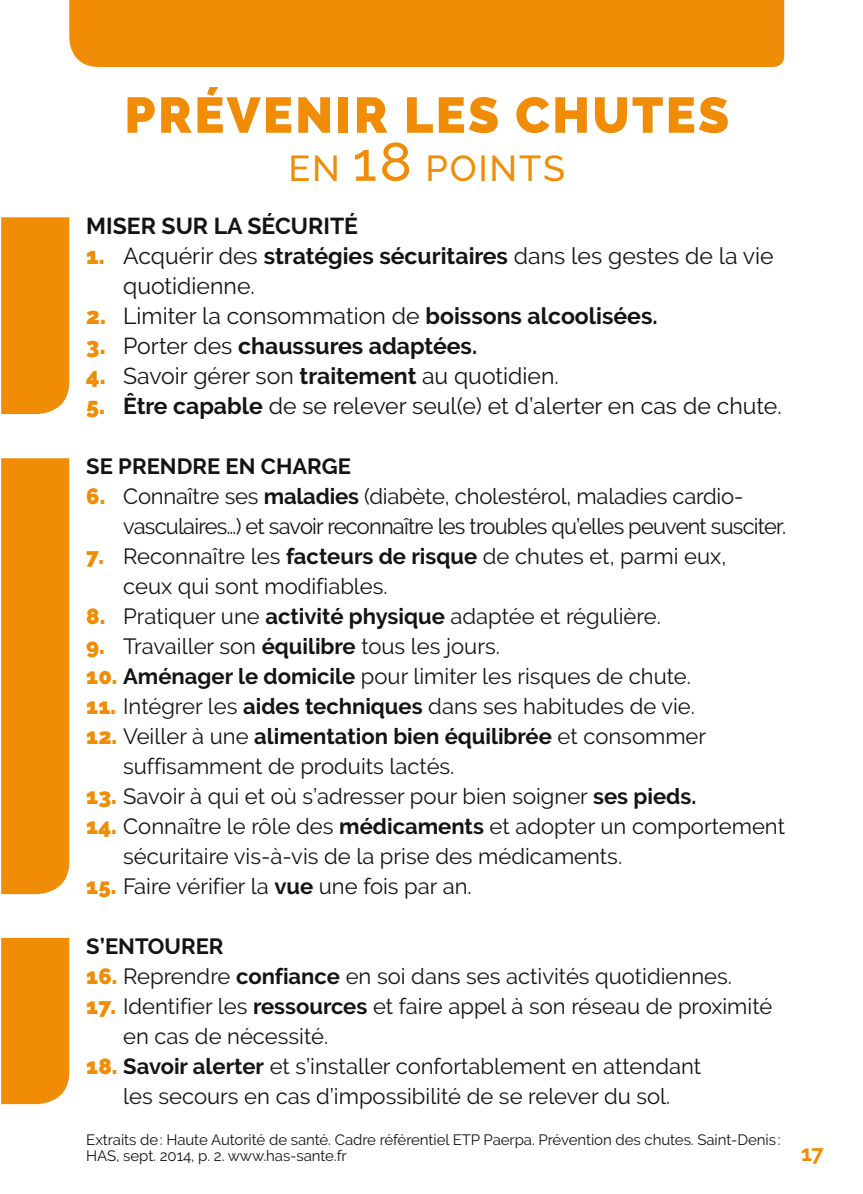
<style>
.page{position:relative;width:863px;height:1194px;background:#fff}
.page>*{position:absolute;margin:0;border:0;box-sizing:border-box;transform-origin:0 0}
.t1{font:900 50px "Raleway";letter-spacing:.05em;color:#f08c05}
.t2{font:500 36px "Raleway";letter-spacing:.05em;color:#f08c05}
.t3{font:23px/30px "Raleway";color:#131413}
.t4{font:700 23px "Raleway";color:#131413}
.t5{font:22px/30px "Raleway";color:#131413}
.t6{font:22px/30px "Raleway";letter-spacing:-.035em;color:#131413}
.t7{font:700 22px "Raleway";color:#131413}
.t8{font:700 22px "Raleway";color:#f08c05}
.t9{font:15px/16px "Raleway";letter-spacing:-.005em;color:#131413}
.s1{font-size:54px}
.s2{font-weight:900;color:#f08c05}
.s3{font-weight:700}
.s4{font-weight:400}
</style>
<div class="page">
<div style="left:69px;top:0;width:715px;height:67px;background:#f08c05"></div>
<div style="left:1px;top:217px;width:68px;height:197px;background:#f08c05"></div>
<div style="left:1px;top:458px;width:68px;height:436px;background:#f08c05"></div>
<div style="left:1px;top:938px;width:68px;height:166px;background:#f08c05"></div>
<h1 class="t1" style="left:124px;top:86px;width:606px">PRÉVENIR LES CHUTES</h1>
<h2 class="t2" style="left:288px;top:147px;width:278px">EN <span class="s1">18</span> POINTS</h2>
<p class="t4" style="left:86px;top:213px;width:273px">MISER SUR LA SÉCURITÉ</p>
<p class="t3" style="left:123px;top:241px;width:651px;text-indent:-37px"><span class="s2">1.</span> Acquérir des <span class="s3">stratégies sécuritaires</span> dans les gestes de la vie quotidienne.</p>
<p class="t3" style="left:86px;top:301px;width:572px"><span class="s2">2.</span> Limiter la consommation de <span class="s3">boissons alcoolisées.</span></p>
<p class="t4" style="left:86px;top:333px;width:392px"><span class="s2">3.</span> <span class="s4">Porter des</span> chaussures adaptées.</p>
<p class="t3" style="left:86px;top:361px;width:474px"><span class="s2">4.</span> Savoir gérer son <span class="s3">traitement</span> au quotidien.</p>
<p class="t3" style="left:86px;top:391px;width:696px"><span class="s2">5.</span> <span class="s3">Être capable</span> de se relever seul(e) et d’alerter en cas de chute.</p>
<p class="t7" style="left:86px;top:454px;width:266px">SE PRENDRE EN CHARGE</p>
<p class="t6" style="left:123px;top:481px;width:664px;text-indent:-37px"><span class="s2">6.</span> Connaître ses <span class="s3">maladies</span> (diabète, cholestérol, maladies cardio&shy;vasculaires…) et savoir reconnaître les troubles qu’elles peuvent susciter.</p>
<p class="t5" style="left:123px;top:541px;width:604px;text-indent:-37px"><span class="s2">7.</span> Reconnaître les <span class="s3">facteurs de risque</span> de chutes et, parmi eux, ceux qui sont modifiables.</p>
<p class="t5" style="left:86px;top:601px;width:576px"><span class="s2">8.</span> Pratiquer une <span class="s3">activité physique</span> adaptée et régulière.</p>
<p class="t5" style="left:86px;top:631px;width:415px"><span class="s2">9.</span> Travailler son <span class="s3">équilibre</span> tous les jours.</p>
<p class="t5" style="left:86px;top:661px;width:606px"><span class="s2">10.</span> <span class="s3">Aménager le domicile</span> pour limiter les risques de chute.</p>
<p class="t5" style="left:86px;top:691px;width:610px"><span class="s2">11.</span> Intégrer les <span class="s3">aides techniques</span> dans ses habitudes de vie.</p>
<p class="t5" style="left:123px;top:721px;width:584px;text-indent:-37px"><span class="s2">12.</span> Veiller à une <span class="s3">alimentation bien équilibrée</span> et consommer suffisamment de produits lactés.</p>
<p class="t5" style="left:86px;top:781px;width:611px"><span class="s2">13.</span> Savoir à qui et où s’adresser pour bien soigner <span class="s3">ses pieds.</span></p>
<p class="t5" style="left:123px;top:811px;width:663px;text-indent:-37px"><span class="s2">14.</span> Connaître le rôle des <span class="s3">médicaments</span> et adopter un comportement sécuritaire vis-à-vis de la prise des médicaments.</p>
<p class="t5" style="left:86px;top:871px;width:387px"><span class="s2">15.</span> Faire vérifier la <span class="s3">vue</span> une fois par an.</p>
<p class="t7" style="left:86px;top:934px;width:139px">S’ENTOURER</p>
<p class="t5" style="left:86px;top:961px;width:647px"><span class="s2">16.</span> Reprendre <span class="s3">confiance</span> en soi dans ses activités quotidiennes.</p>
<p class="t5" style="left:123px;top:991px;width:650px;text-indent:-37px"><span class="s2">17.</span> Identifier les <span class="s3">ressources</span> et faire appel à son réseau de proximité en cas de nécessité.</p>
<p class="t5" style="left:86px;top:1051px;width:616px;text-align:center"><span class="s2">18.</span> <span class="s3">Savoir alerter</span> et s’installer confortablement en attendant les secours en cas d’impossibilité de se relever du sol.</p>
<p class="t9" style="left:86px;top:1132px;width:695px">Extraits de: Haute Autorité de santé. Cadre référentiel ETP Paerpa. Prévention des chutes. Saint-Denis:<br>HAS, sept. 2014, p. 2. www.has-sante.fr</p>
<p class="t8" style="left:800px;top:1141px;width:24px">17</p>
</div>
